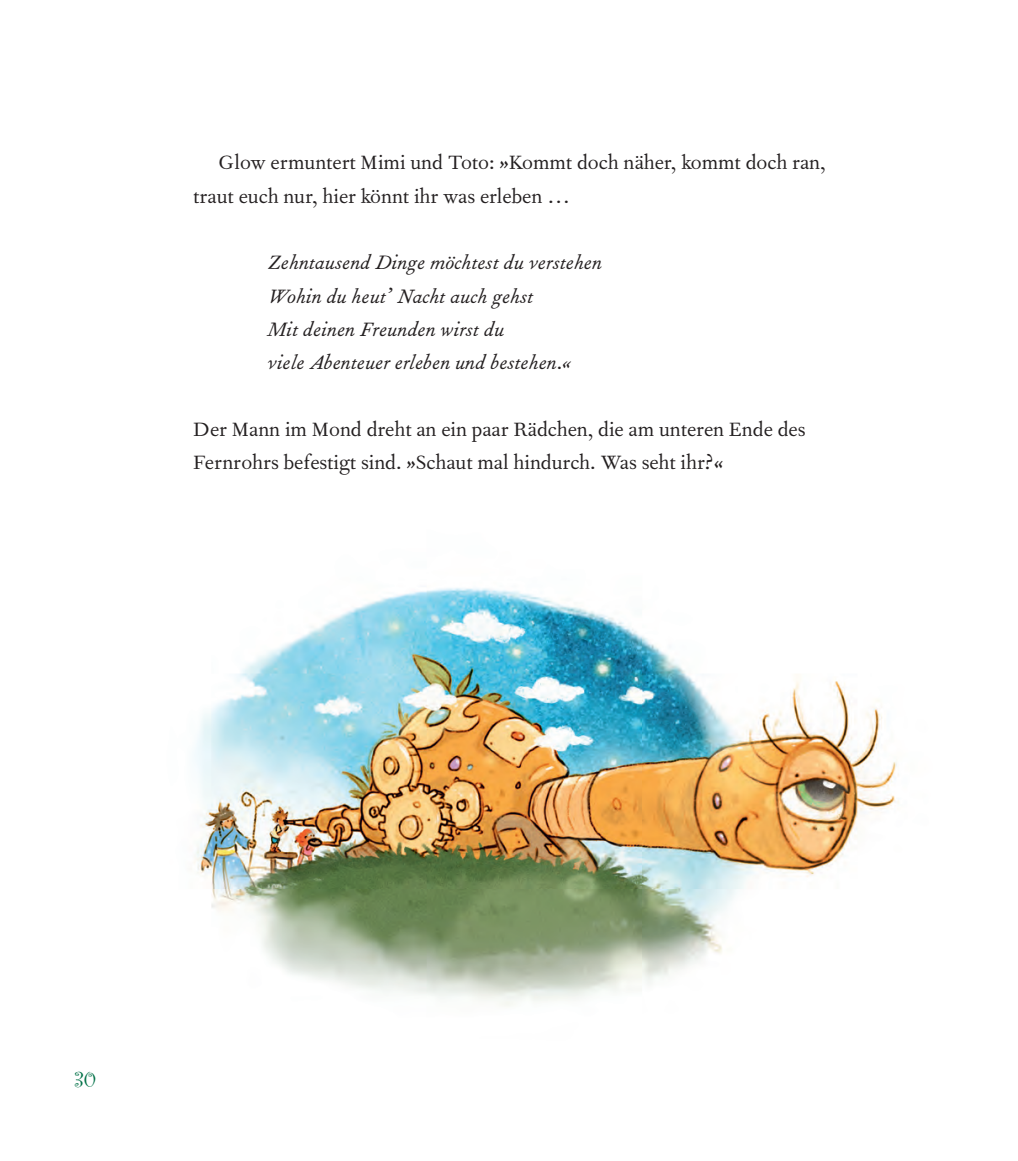
<style>
.page{position:relative;width:1018px;height:1161px;background:#fff}
.page>*{position:absolute;margin:0;border:0;box-sizing:border-box;transform-origin:0 0}
.t1{font:23.1px/33.2px "Fournier MT Std";color:#231f20}
.t2{font:italic 23.1px/33.2px "Fournier MT Std";color:#231f20}
.t3{font:22.75px "Curlz";color:#017147}
</style>
<div class="page">
<img style="left:194px;top:588px;width:705px;height:418px">
<p class="t1" style="left:193px;top:145px;width:634px;text-indent:25px">Glow ermuntert Mimi und Toto: »Kommt doch näher, kommt doch ran, traut euch nur, hier könnt ihr was erleben …</p>
<p class="t2" style="left:268px;top:246px;width:336px">Zehntausend Dinge möchtest du verstehen Wohin du heut’ Nacht auch gehst<br>Mit deinen Freunden wirst du<br>viele Abenteuer erleben und bestehen.«</p>
<p class="t1" style="left:193px;top:411px;width:614px">Der Mann im Mond dreht an ein paar Rädchen, die am unteren Ende des<br>Fernrohrs befestigt sind. »Schaut mal hindurch. Was seht ihr?«</p>
<p class="t3" style="left:74px;top:1063px;width:23px">30</p>
</div>
